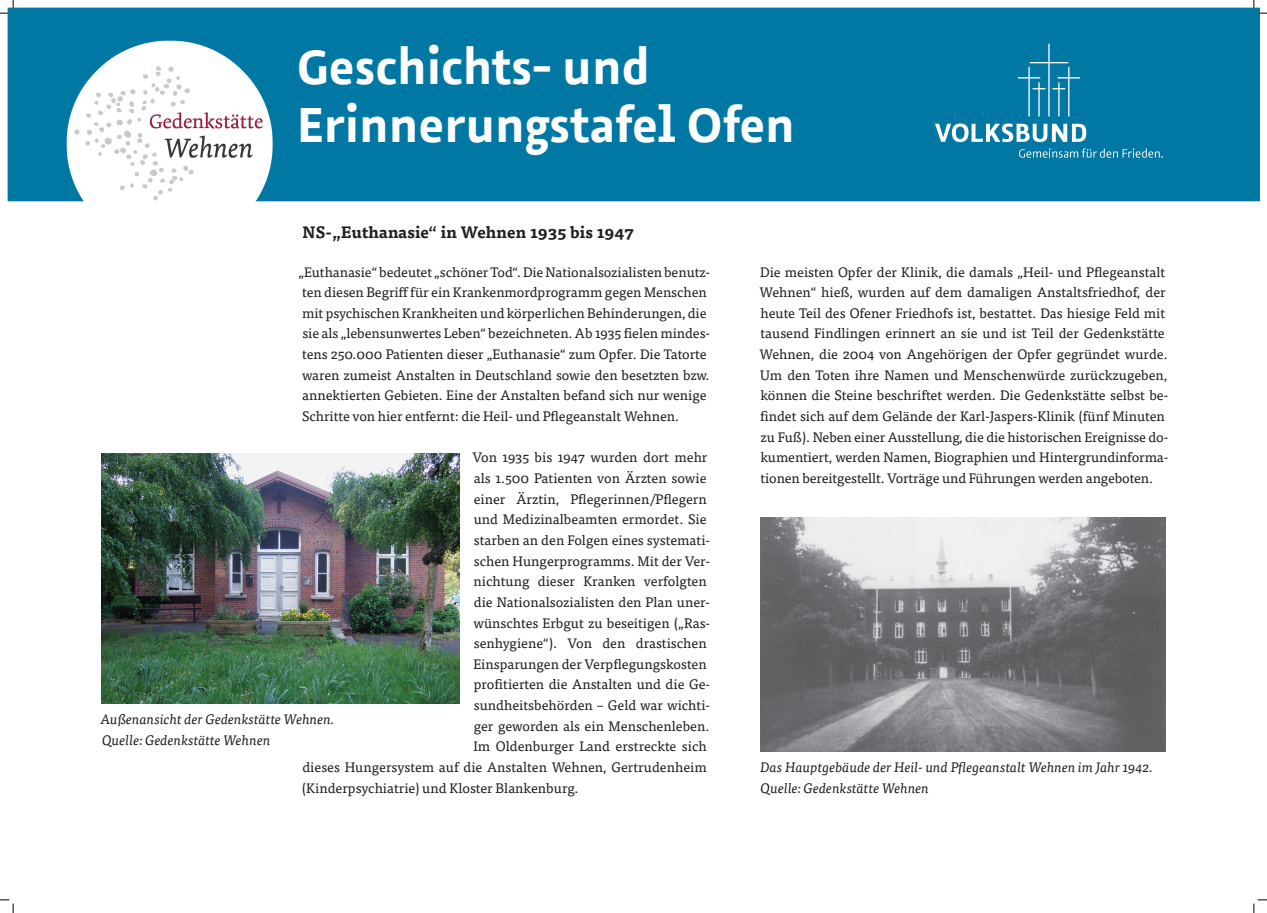
<style>
.page{position:relative;width:1267px;height:913px;background:#fff}
.page>*{position:absolute;margin:0;border:0;box-sizing:border-box;transform-origin:0 0}
.t1{font:700 49.38px/57.5px "Azuro";color:#fff}
.t2{font:700 16.25px "Tisa OT";color:#231f20}
.t3{font:13.75px/20.6px "Tisa OT";color:#231f20}
.t4{font:italic 13.75px/20.6px "Tisa OT";color:#231f20}
</style>
<div class="page">
<div style="left:8px;top:8px;width:1251px;height:193px;background:#0078a3"></div>
<svg style="left:1017px;top:44px;width:63px;height:72px;background:#1885ab"></svg>
<svg style="left:935px;top:123px;width:151px;height:19px"></svg>
<svg style="left:1019px;top:148px;width:143px;height:10px"></svg>
<img style="left:102px;top:453px;width:357px;height:249px">
<img style="left:65px;top:39px;width:209px;height:163px">
<img style="left:760px;top:517px;width:405px;height:233px">
<svg style="left:0;top:0;width:14px;height:14px"></svg>
<svg style="left:0;top:899px;width:14px;height:13px"></svg>
<svg style="left:1253px;top:0;width:13px;height:14px"></svg>
<svg style="left:1253px;top:899px;width:13px;height:13px"></svg>
<h1 class="t1" style="left:297px;top:35px;width:500px">Geschichts- und<br>Erinnerungstafel Ofen</h1>
<p class="t2" style="left:302px;top:221px;width:333px">NS-„Euthanasie“ in Wehnen 1935 bis 1947</p>
<p class="t3" style="left:298px;top:261px;width:413px">„Euthanasie“ bedeutet „schöner Tod“. Die Nationalsozialisten benutz&shy;ten diesen Begriff für ein Krankenmordprogramm gegen Menschen mit psychischen Krankheiten und körperlichen Behinderungen, die sie als „lebensunwertes Leben“ bezeichneten. Ab 1935 fielen mindes&shy;tens 250.000 Patienten dieser „Euthanasie“ zum Opfer. Die Tatorte waren zumeist Anstalten in Deutschland sowie den besetzten bzw. annektierten Gebieten. Eine der Anstalten befand sich nur wenige Schritte von hier entfernt: die Heil- und Pflegeanstalt Wehnen.</p>
<p class="t3" style="left:472px;top:447px;width:236px">Von 1935 bis 1947 wurden dort mehr</p>
<p class="t3" style="left:473px;top:468px;width:234px">als 1.500 Patienten von Ärzten sowie</p>
<p class="t3" style="left:473px;top:488px;width:235px">einer Ärztin, Pflegerinnen/Pflegern</p>
<p class="t3" style="left:473px;top:509px;width:234px">und Medizinalbeamten ermordet. Sie</p>
<p class="t3" style="left:474px;top:529px;width:238px">starben an den Folgen eines systemati-</p>
<p class="t3" style="left:474px;top:550px;width:238px">schen Hungerprogramms. Mit der Ver-</p>
<p class="t3" style="left:473px;top:571px;width:235px">nichtung dieser Kranken verfolgten</p>
<p class="t3" style="left:474px;top:591px;width:238px">die Nationalsozialisten den Plan uner-</p>
<p class="t3" style="left:473px;top:612px;width:238px">wünschtes Erbgut zu beseitigen („Ras-</p>
<p class="t3" style="left:474px;top:633px;width:234px">senhygiene“). Von den drastischen</p>
<p class="t3" style="left:473px;top:653px;width:235px">Einsparungen der Verpflegungskosten</p>
<p class="t3" style="left:474px;top:674px;width:238px">profitierten die Anstalten und die Ge-</p>
<p class="t3" style="left:474px;top:694px;width:238px">sundheitsbehörden – Geld war wichti-</p>
<p class="t3" style="left:473px;top:715px;width:237px">ger geworden als ein Menschenleben.</p>
<p class="t3" style="left:473px;top:736px;width:235px">Im Oldenburger Land erstreckte sich</p>
<p class="t3" style="left:302px;top:756px;width:406px">dieses Hungersystem auf die Anstalten Wehnen, Gertrudenheim</p>
<p class="t3" style="left:302px;top:777px;width:278px">(Kinderpsychiatrie) und Kloster Blankenburg.</p>
<p class="t4" style="left:101px;top:708px;width:235px">Außenansicht der Gedenkstätte Wehnen.<br>Quelle: Gedenkstätte Wehnen</p>
<p class="t3" style="left:759px;top:261px;width:410px">Die meisten Opfer der Klinik, die damals „Heil- und Pflegeanstalt Wehnen“ hieß, wurden auf dem damaligen Anstaltsfriedhof, der heute Teil des Ofener Friedhofs ist, bestattet. Das hiesige Feld mit tausend Findlingen erinnert an sie und ist Teil der Gedenkstätte Wehnen, die 2004 von Angehörigen der Opfer gegründet wurde.<br>Um den Toten ihre Namen und Menschenwürde zurückzugeben, können die Steine beschriftet werden. Die Gedenkstätte selbst be&shy;findet sich auf dem Gelände der Karl-Jaspers-Klinik (fünf Minuten zu Fuß). Neben einer Ausstellung, die die historischen Ereignisse do&shy;kumentiert, werden Namen, Biographien und Hintergrundinforma&shy;tionen bereitgestellt. Vorträge und Führungen werden angeboten.</p>
<p class="t4" style="left:760px;top:756px;width:394px">Das Hauptgebäude der Heil- und Pflegeanstalt Wehnen im Jahr 1942.<br>Quelle: Gedenkstätte Wehnen</p>
</div>
